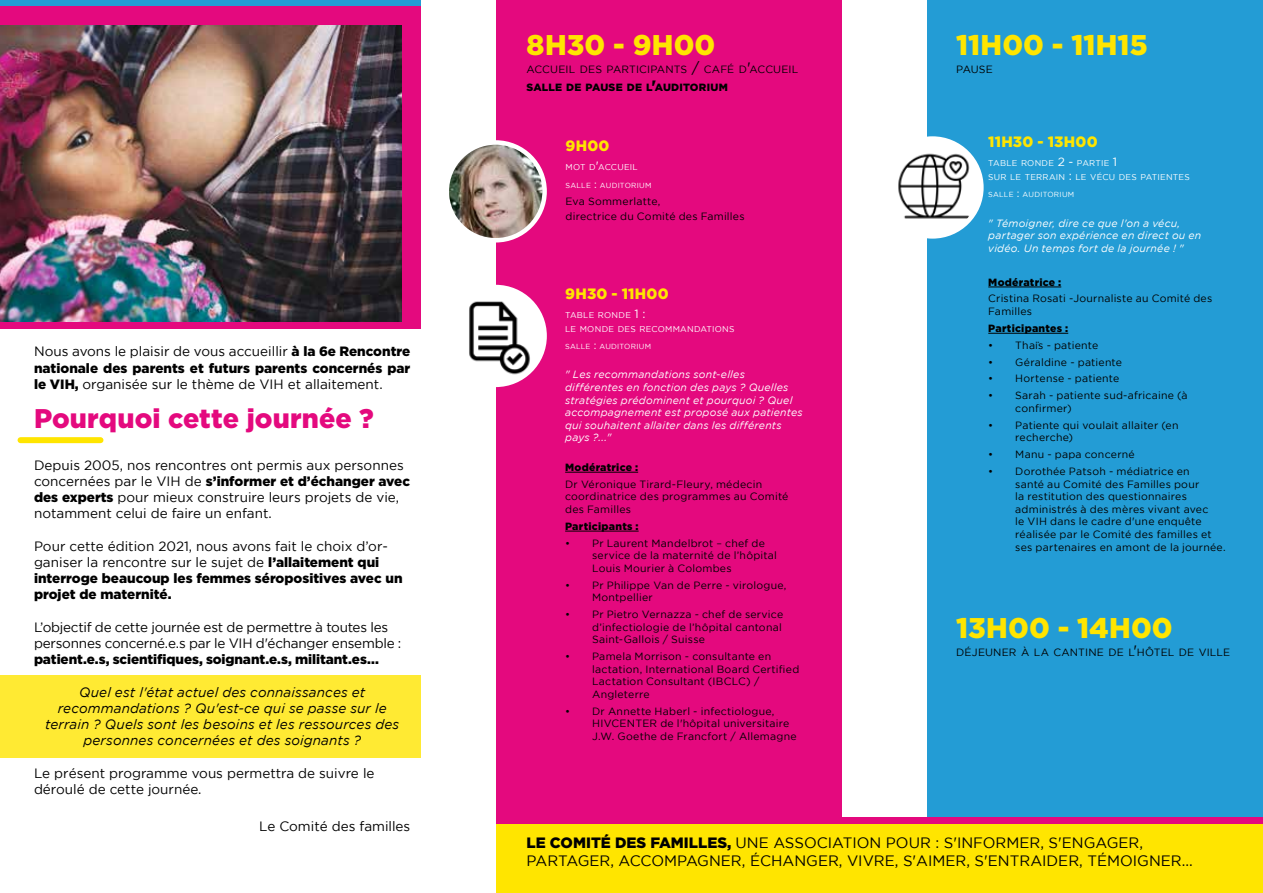
<style>
.page{position:relative;width:1263px;height:893px;background:#fff}
.page>*{position:absolute;margin:0;border:0;box-sizing:border-box;transform-origin:0 0}
.t1{font:900 28.5px "Gotham";letter-spacing:.005em;color:#ffe500}
.t2{font:900 27px "Gotham";color:#e4097e}
.t3{font:15px "Gotham";color:#000}
.t4{font:900 15px "Gotham";letter-spacing:.01em;color:#ffe500}
.t5{font:900 15px "Gotham";color:#000}
.t6{font:13.5px/16.2px "Gotham";color:#000}
.t7{font:900 13.5px/16.2px "Gotham";color:#000}
.t8{font:italic 13.5px/16.2px "Gotham";letter-spacing:.01em;color:#000;text-align:center}
.t9{font:10.5px/12.6px "Gotham";letter-spacing:.02em;color:#000}
.t10{font:italic 10.5px/12.6px "Gotham";letter-spacing:.02em;color:#fff}
.t11{font:10.5px/18px "Gotham";letter-spacing:.01em;color:#000}
.t12{font:900 10.5px "Gotham";letter-spacing:.025em;color:#000}
.t13{font:8.4px/14.4px "Gotham";letter-spacing:.025em;color:#fff}
.t14{font:7.35px "Gotham";letter-spacing:.03em;color:#fff}
.s1{font-weight:900}
.s2{font-weight:400}
.s3{font-size:15px}
.s4{font-weight:900;font-size:15px}
.s5{font-size:12px}
.s6{font-size:10.5px}
</style>
<div class="page">
<div style="left:496px;top:0;width:346px;height:893px;background:#e4097e"></div>
<img style="left:0;top:24px;width:403px;height:298px">
<div style="left:0;top:6px;width:421px;height:18px;background:#e4097e"></div>
<div style="left:403px;top:16px;width:18px;height:310px;background:#e4097e"></div>
<div style="left:0;top:322px;width:421px;height:6px;background:#e4097e"></div>
<div style="left:0;top:0;width:421px;height:6px;background:#239cd5"></div>
<div style="left:928px;top:0;width:335px;height:893px;background:#239cd5"></div>
<div style="left:496px;top:819px;width:767px;height:74px;background:#ffe500"></div>
<div style="left:496px;top:817px;width:767px;height:6px;background:#e4097e"></div>
<div style="left:0;top:675px;width:421px;height:83px;background:#ffea33"></div>
<img style="left:449px;top:142px;width:96px;height:98px">
<div style="left:444px;top:140px;width:103px;height:102px;border:4px solid #fff;border-radius:50%"></div>
<div style="left:447px;top:287px;width:98px;height:98px;background:#fff;border-radius:50%"></div>
<img style="left:469px;top:293px;width:75px;height:87px">
<div style="left:444px;top:285px;width:103px;height:102px;border:4px solid #fff;border-radius:50%"></div>
<hr style="left:565px;top:472px;width:73px;height:1px;background:#000">
<hr style="left:565px;top:531px;width:74px;height:1px;background:#000">
<div style="left:21px;top:437px;width:80px;height:6px;background:#ffe500"></div>
<div style="left:883px;top:139px;width:98px;height:97px;background:#fff;border-radius:50%"></div>
<img style="left:898px;top:150px;width:77px;height:72px">
<div style="left:881px;top:136px;width:103px;height:103px;border:4px solid #fff;border-radius:50%"></div>
<hr style="left:988px;top:287px;width:73px;height:1px;background:#000">
<hr style="left:988px;top:333px;width:80px;height:1px;background:#000">
<p class="t6" style="left:34px;top:343px;width:378px;text-align:justify">Nous avons le plaisir de vous accueillir <span class="s1">à la 6e Rencontre nationale des parents et futurs parents concernés par le VIH,</span> organisée sur le thème de VIH et allaitement.</p>
<h2 class="t2" style="left:34px;top:403px;width:341px">Pourquoi cette journée ?</h2>
<p class="t6" style="left:34px;top:457px;width:378px">Depuis 2005, nos rencontres ont permis aux personnes concernées par le VIH de <span class="s1">s’informer et d’échanger avec des experts</span> pour mieux construire leurs projets de vie, notamment celui de faire un enfant.</p>
<p class="t7" style="left:34px;top:538px;width:370px"><span class="s2">Pour cette édition 2021, nous avons fait le choix d’or&shy;ganiser la rencontre sur le sujet de</span> l’allaitement qui interroge beaucoup les femmes séropositives avec un projet de maternité.</p>
<p class="t6" style="left:34px;top:619px;width:369px">L’objectif de cette journée est de permettre à toutes les personnes concerné.e.s par le VIH d'échanger ensemble :</p>
<p class="t7" style="left:34px;top:651px;width:346px">patient.e.s, scientifiques, soignant.e.s, militant.es...</p>
<p class="t8" style="left:45px;top:684px;width:356px">Quel est l'état actuel des connaissances et recommandations ? Qu'est-ce qui se passe sur le terrain ? Quels sont les besoins et les ressources des personnes concernées et des soignants ?</p>
<p class="t6" style="left:34px;top:765px;width:342px">Le présent programme vous permettra de suivre le déroulé de cette journée.</p>
<p class="t6" style="left:259px;top:817px;width:153px">Le Comité des familles</p>
<h1 class="t1" style="left:526px;top:28px;width:190px">8H30 - 9H00</h1>
<p class="t11" style="left:526px;top:60px;width:273px">ACCUEIL DES PARTICIPANTS <span class="s3">/</span> CAFÉ D<span class="s3">'</span>ACCUEIL<br><span class="s1">SALLE DE PAUSE DE L</span><span class="s4">'</span><span class="s1">AUDITORIUM</span></p>
<h3 class="t4" style="left:566px;top:137px;width:46px">9H00</h3>
<p class="t13" style="left:566px;top:160px;width:74px">MOT D<span class="s5">'</span>ACCUEIL</p>
<p class="t14" style="left:566px;top:182px;width:87px">SALLE <span class="s6">:</span> AUDITORIUM</p>
<p class="t9" style="left:566px;top:194px;width:180px;line-height:14.4px">Eva Sommerlatte,<br>directrice du Comité des Familles</p>
<h3 class="t4" style="left:565px;top:285px;width:105px">9H30 - 11H00</h3>
<p class="t13" style="left:565px;top:307px;width:171px">TABLE RONDE <span class="s5">1 :<br></span>LE MONDE DES RECOMMANDATIONS</p>
<p class="t14" style="left:565px;top:342px;width:87px">SALLE <span class="s6">:</span> AUDITORIUM</p>
<p class="t10" style="left:565px;top:368px;width:239px">" Les recommandations sont-elles différentes en fonction des pays ? Quelles stratégies prédominent et pourquoi ? Quel accompagnement est proposé aux patientes qui souhaitent allaiter dans les différents pays ?..."</p>
<p class="t12" style="left:565px;top:461px;width:75px">Modératrice :</p>
<p class="t9" style="left:565px;top:477px;width:225px">Dr Véronique Tirard-Fleury, médecin coordinatrice des programmes au Comité des Familles</p>
<p class="t12" style="left:565px;top:520px;width:75px">Participants :</p>
<p class="t9" style="left:592px;top:536px;width:186px;text-indent:-27px">• Pr Laurent Mandelbrot – chef de service de la maternité de l’hôpital<br>Louis Mourier à Colombes</p>
<p class="t9" style="left:592px;top:578px;width:196px;text-indent:-27px">• Pr Philippe Van de Perre - virologue,<br>Montpellier</p>
<p class="t9" style="left:592px;top:608px;width:193px;text-indent:-27px">• Pr Pietro Vernazza - chef de service d’infectiologie de l’hôpital cantonal<br>Saint-Gallois / Suisse</p>
<p class="t9" style="left:592px;top:650px;width:209px;text-indent:-27px">• Pamela Morrison - consultante en lactation, International Board Certified<br>Lactation Consultant (IBCLC) /<br>Angleterre</p>
<p class="t9" style="left:592px;top:705px;width:206px;text-indent:-27px">• Dr Annette Haberl - infectiologue,<br>HIVCENTER de l'hôpital universitaire<br>J.W. Goethe de Francfort / Allemagne</p>
<h1 class="t1" style="left:956px;top:28px;width:193px">11H00 - 11H15</h1>
<p class="t11" style="left:956px;top:60px;width:38px">PAUSE</p>
<h3 class="t4" style="left:988px;top:133px;width:111px">11H30 - 13H00</h3>
<p class="t13" style="left:988px;top:156px;width:203px">TABLE RONDE <span class="s5">2 -</span> PARTIE <span class="s5">1<br></span>SUR LE TERRAIN <span class="s5">:</span> LE VÉCU DES PATIENTES</p>
<p class="t14" style="left:988px;top:190px;width:87px">SALLE <span class="s6">:</span> AUDITORIUM</p>
<p class="t10" style="left:988px;top:217px;width:215px">" Témoigner, dire ce que l'on a vécu, partager son expérience en direct ou en vidéo. Un temps fort de la journée ! "</p>
<p class="t12" style="left:988px;top:276px;width:75px">Modératrice :</p>
<p class="t9" style="left:988px;top:292px;width:226px">Cristina Rosati -Journaliste au Comité des<br>Familles</p>
<p class="t12" style="left:988px;top:322px;width:81px">Participantes :</p>
<p class="t9" style="left:988px;top:339px;width:112px">• Thaïs - patiente</p>
<p class="t9" style="left:988px;top:355px;width:135px">• Géraldine - patiente</p>
<p class="t9" style="left:988px;top:372px;width:132px">• Hortense - patiente</p>
<p class="t9" style="left:1015px;top:389px;width:174px;text-indent:-27px">• Sarah - patiente sud-africaine (à confirmer)</p>
<p class="t9" style="left:1015px;top:419px;width:165px;text-indent:-27px">• Patiente qui voulait allaiter (en recherche)</p>
<p class="t9" style="left:988px;top:448px;width:148px">• Manu - papa concerné</p>
<p class="t9" style="left:1015px;top:465px;width:212px;text-indent:-27px">• Dorothée Patsoh - médiatrice en<br>santé au Comité des Familles pour<br>la restitution des questionnaires administrés à des mères vivant avec<br>le VIH dans le cadre d'une enquête réalisée par le Comité des familles et ses partenaires en amont de la journée.</p>
<h1 class="t1" style="left:956px;top:611px;width:218px">13H00 - 14H00</h1>
<p class="t11" style="left:956px;top:643px;width:275px">DÉJEUNER À LA CANTINE DE L<span class="s3">'</span>HÔTEL DE VILLE</p>
<h3 class="t5" style="left:526px;top:834px;width:35px">le comit</h3>
<h3 class="t5" style="left:601px;top:834px;width:26px">é des</h3>
<h3 class="t5" style="left:650px;top:834px;width:11px">familles</h3>
<h3 class="t3" style="left:727px;top:834px;width:57px"><span class="s1">,</span> une association</h3>
<h3 class="t3" style="left:886px;top:834px;width:82px">pour : s'info</h3>
<h3 class="t3" style="left:995px;top:834px;width:149px">rmer, s'engager,</h3>
<h3 class="t3" style="left:526px;top:852px;width:105px">partager, accompa</h3>
<h3 class="t3" style="left:697px;top:852px;width:75px">gner, échan</h3>
<h3 class="t3" style="left:806px;top:852px;width:121px">ger, vivre, s'aime</h3>
<h3 class="t3" style="left:955px;top:852px;width:44px">r, s'ent</h3>
<h3 class="t3" style="left:1019px;top:852px;width:21px">raide</h3>
<h3 class="t3" style="left:1068px;top:852px;width:49px">r, témoi</h3>
<h3 class="t3" style="left:1137px;top:852px;width:57px">gner...</h3>
</div>
